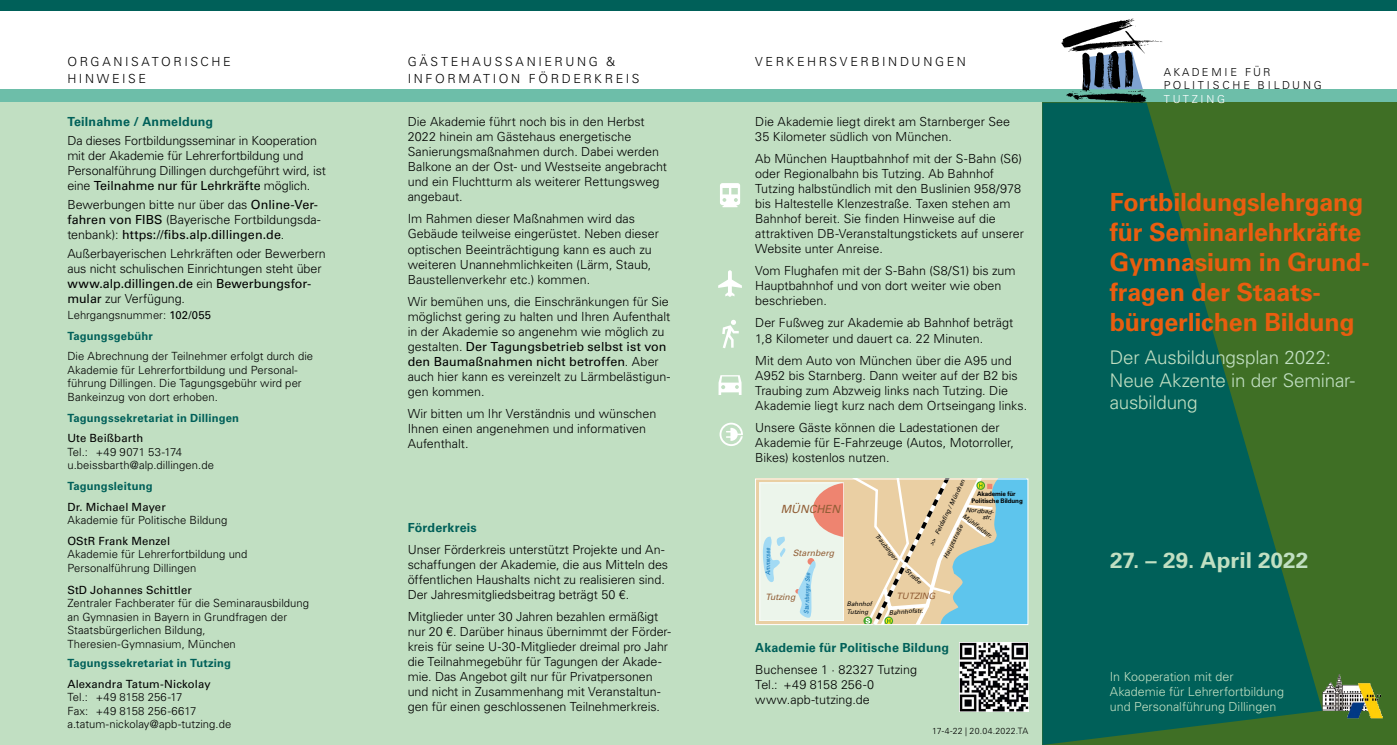
<style>
.page{position:relative;width:1397px;height:745px;background:#fff}
.page>*{position:absolute;margin:0;border:0;box-sizing:border-box;transform-origin:0 0}
.t1{font:700 25px/30px "Univers LT Std";letter-spacing:-.01em;color:#e95d0f}
.t2{font:700 21.88px "Univers LT Std";color:#c1dfc2}
.t3{font:300 18.75px/22.5px "Univers LT Std";letter-spacing:-.01em;color:#c1dfc2}
.t4{font:300 12.5px/15px "Univers LT Std";color:#000}
.t5{font:300 12.5px/15px "Univers LT Std";color:#c1dfc2}
.t6{font:700 12.5px "Univers LT Std";letter-spacing:.01em;color:#006059}
.t7{font:300 12.5px/17.1px "Univers LT Std";letter-spacing:.205em;color:#000}
.t8{font:300 12.5px/17.1px "Univers LT Std";letter-spacing:.21em;color:#000}
.t9{font:300 11.25px/13.5px "Univers LT Std";letter-spacing:.005em;color:#000}
.t10{font:11.25px "Univers LT Std";letter-spacing:.01em;color:#000}
.t11{font:700 11.25px "Univers LT Std";letter-spacing:.015em;color:#006059}
.t12{font:italic 11.25px "Univers LT Std";color:#915e36}
.t13{font:300 11px/13.2px "Univers LT Std";letter-spacing:.245em;color:#000}
.t14{font:300 11px "Univers LT Std";letter-spacing:.25em;color:#fff}
.t15{font:italic 8.75px "Univers LT Std";color:#915e36}
.t16{font:300 8.75px "Univers LT Std";letter-spacing:.025em;color:#000}
.t17{font:italic 6.25px/7.5px "Univers LT Std";color:#000}
.t18{font:700 6.25px/6.9px "Univers LT Std";letter-spacing:-.02em;color:#000;text-align:center}
.t19{font:italic condensed 6.25px "Univers LT Std";color:#0b72b5}
.s1{font-weight:400}
.s2{font-weight:700;color:#006059}
</style>
<div class="page">
<div style="left:0;top:0;width:1396px;height:11px;background:#006059"></div>
<div style="left:0;top:89px;width:1396px;height:14px;background:#6dbea9"></div>
<div style="left:0;top:103px;width:1042px;height:641px;background:#c1dfc2"></div>
<div style="left:1042px;top:103px;width:354px;height:641px;background:#3f6f25"></div>
<svg style="left:1042px;top:103px;width:280px;height:641px;fill:#006059"></svg>
<svg style="left:1061px;top:19px;width:101px;height:84px"></svg>
<svg style="left:759px;top:480px;width:266px;height:142px;background:#cdd5c7"></svg>
<div style="left:755px;top:478px;width:273px;height:146px;border:1px solid #fff"></div>
<img style="left:959px;top:642px;width:69px;height:68px">
<svg style="left:720px;top:183px;width:20px;height:24px"></svg>
<svg style="left:722px;top:319px;width:16px;height:29px"></svg>
<svg style="left:719px;top:422px;width:23px;height:24px"></svg>
<svg style="left:718px;top:375px;width:23px;height:20px"></svg>
<svg style="left:718px;top:270px;width:23px;height:26px"></svg>
<img style="left:1322px;top:674px;width:60px;height:44px">
<p class="t7" style="left:67px;top:53px;width:165px">ORGANISATORISCHE<br>HINWEISE</p>
<p class="t6" style="left:67px;top:114px;width:147px">Teilnahme / Anmeldung</p>
<p class="t4" style="left:67px;top:133px;width:260px">Da dieses Fortbildungsseminar in Kooperation mit der Akademie für Lehrerfortbildung und Personalführung Dillingen durchgeführt wird, ist eine <span class="s1">Teilnahme nur für Lehrkräfte</span> möglich.</p>
<p class="t4" style="left:67px;top:197px;width:255px">Bewerbungen bitte nur über das <span class="s1">Online-Ver&shy;fahren von FIBS</span> (Bayerische Fortbildungsda&shy;tenbank): <span class="s1">https://fibs.alp.dillingen.de</span>.</p>
<p class="t4" style="left:67px;top:246px;width:260px">Außerbayerischen Lehrkräften oder Bewerbern aus nicht schulischen Einrichtungen steht über <span class="s1">www.alp.dillingen.de</span> ein <span class="s1">Bewerbungsfor&shy;mular</span> zur Verfügung.</p>
<p class="t9" style="left:67px;top:305px;width:145px;line-height:20.6px">Lehrgangsnummer: <span class="s1">102/055<br></span><span class="s2">Tagungsgebühr</span></p>
<p class="t9" style="left:67px;top:349px;width:247px">Die Abrechnung der Teilnehmer erfolgt durch die Akademie für Lehrerfortbildung und Personal&shy;führung Dillingen. Die Tagungsgebühr wird per Bankeinzug von dort erhoben.</p>
<p class="t11" style="left:67px;top:411px;width:173px">Tagungssekretariat in Dillingen</p>
<p class="t10" style="left:67px;top:431px;width:77px">Ute Beißbarth</p>
<p class="t9" style="left:67px;top:445px;width:148px">Tel.: +49 9071 53-174 u.beissbarth@alp.dillingen.de</p>
<p class="t11" style="left:67px;top:479px;width:87px">Tagungsleitung</p>
<p class="t10" style="left:67px;top:499px;width:100px">Dr. Michael Mayer</p>
<p class="t9" style="left:67px;top:513px;width:161px">Akademie für Politische Bildung</p>
<p class="t10" style="left:67px;top:533px;width:104px">OStR Frank Menzel</p>
<p class="t9" style="left:67px;top:547px;width:182px">Akademie für Lehrerfortbildung und<br>Personalführung Dillingen</p>
<p class="t10" style="left:67px;top:582px;width:126px">StD Johannes Schittler</p>
<p class="t9" style="left:67px;top:596px;width:243px">Zentraler Fachberater für die Seminarausbildung an Gymnasien in Bayern in Grundfragen der Staatsbürgerlichen Bildung, Theresien-Gymnasium, München</p>
<p class="t11" style="left:67px;top:656px;width:165px">Tagungssekretariat in Tutzing</p>
<p class="t10" style="left:67px;top:676px;width:145px">Alexandra Tatum-Nickolay</p>
<p class="t9" style="left:67px;top:690px;width:165px">Tel.: +49 8158 256-17<br>Fax: +49 8158 256-6617 a.tatum-nickolay@apb-tutzing.de</p>
<p class="t8" style="left:407px;top:53px;width:233px">GÄSTEHAUSSANIERUNG &amp;<br>INFORMATION FÖRDERKREIS</p>
<p class="t4" style="left:407px;top:114px;width:261px">Die Akademie führt noch bis in den Herbst 2022 hinein am Gästehaus energetische Sanierungsmaßnahmen durch. Dabei werden Balkone an der Ost- und Westseite angebracht und ein Fluchtturm als weiterer Rettungsweg angebaut.</p>
<p class="t4" style="left:407px;top:211px;width:253px">Im Rahmen dieser Maßnahmen wird das Gebäude teilweise eingerüstet. Neben dieser optischen Beeinträchtigung kann es auch zu weiteren Unannehmlichkeiten (Lärm, Staub, Baustellenverkehr etc.) kommen.</p>
<p class="t4" style="left:407px;top:293px;width:264px">Wir bemühen uns, die Einschränkungen für Sie möglichst gering zu halten und Ihren Aufenthalt in der Akademie so angenehm wie möglich zu gestalten. <span class="s1">Der Tagungsbetrieb selbst ist von den Baumaßnahmen nicht betroffen</span>. Aber auch hier kann es vereinzelt zu Lärmbelästigun&shy;gen kommen.</p>
<p class="t4" style="left:407px;top:405px;width:250px">Wir bitten um Ihr Verständnis und wünschen<br>Ihnen einen angenehmen und informativen<br>Aufenthalt.</p>
<p class="t6" style="left:407px;top:519px;width:71px">Förderkreis</p>
<p class="t4" style="left:407px;top:541px;width:262px">Unser Förderkreis unterstützt Projekte und An&shy;schaffungen der Akademie, die aus Mitteln des öffentlichen Haushalts nicht zu realisieren sind.<br>Der Jahresmitgliedsbeitrag beträgt 50 €.</p>
<p class="t4" style="left:407px;top:609px;width:265px">Mitglieder unter 30 Jahren bezahlen ermäßigt nur 20 €. Darüber hinaus übernimmt der Förder&shy;kreis für seine U-30-Mitglieder dreimal pro Jahr die Teilnahmegebühr für Tagungen der Akade&shy;mie. Das Angebot gilt nur für Privatpersonen und nicht in Zusammenhang mit Veranstaltun&shy;gen für einen geschlossenen Teilnehmerkreis.</p>
<p class="t7" style="left:755px;top:53px;width:212px">VERKEHRSVERBINDUNGEN</p>
<p class="t4" style="left:755px;top:114px;width:256px">Die Akademie liegt direkt am Starnberger See<br>35 Kilometer südlich von München.</p>
<p class="t4" style="left:755px;top:151px;width:270px">Ab München Hauptbahnhof mit der S-Bahn (S6) oder Regionalbahn bis Tutzing. Ab Bahnhof Tutzing halbstündlich mit den Buslinien 958/978 bis Haltestelle Klenzestraße. Taxen stehen am Bahnhof bereit. Sie finden Hinweise auf die attraktiven DB-Veranstaltungstickets auf unserer Website unter Anreise.</p>
<p class="t4" style="left:755px;top:263px;width:262px">Vom Flughafen mit der S-Bahn (S8/S1) bis zum<br>Hauptbahnhof und von dort weiter wie oben beschrieben.</p>
<p class="t4" style="left:755px;top:315px;width:259px">Der Fußweg zur Akademie ab Bahnhof beträgt<br>1,8 Kilometer und dauert ca. 22 Minuten.</p>
<p class="t4" style="left:755px;top:352px;width:273px">Mit dem Auto von München über die A95 und A952 bis Starnberg. Dann weiter auf der B2 bis Traubing zum Abzweig links nach Tutzing. Die Akademie liegt kurz nach dem Ortseingang links.</p>
<p class="t4" style="left:755px;top:419px;width:260px">Unsere Gäste können die Ladestationen der<br>Akademie für E-Fahrzeuge (Autos, Motorroller,<br>Bikes) kostenlos nutzen.</p>
<p class="t17" style="left:927px;top:543px;width:74px;rotate:-64deg">&gt;&gt; Feldafi ng / München</p>
<p class="t18" style="left:971px;top:490px;width:53px">Akademie für<br>Politische Bildung</p>
<p class="t12" style="left:780px;top:502px;width:61px">MÜNCHEN</p>
<p class="t15" style="left:792px;top:547px;width:43px">Starnberg</p>
<p class="t19" style="left:802px;top:613px;width:43px;rotate:-88deg">Starnberger See</p>
<p class="t17" style="left:983px;top:508px;width:13px;line-height:5.5px;text-indent:-17px;rotate:6deg">Nordbad&shy;str.</p>
<p class="t17" style="left:941px;top:555px;width:38px;rotate:-64deg">H auptstraße</p>
<p class="t17" style="left:965px;top:512px;width:37px;rotate:37deg">Mühlfeldstr.</p>
<p class="t17" style="left:879px;top:531px;width:34px;rotate:52deg">Traubinger</p>
<p class="t19" style="left:763px;top:574px;width:29px;rotate:-90deg">Ammersee</p>
<p class="t17" style="left:908px;top:566px;width:21px;rotate:42deg">S traße</p>
<p class="t15" style="left:896px;top:590px;width:40px">TUTZING</p>
<p class="t15" style="left:765px;top:591px;width:31px">Tutzing</p>
<p class="t17" style="left:846px;top:599px;width:27px">Bahnhof<br>Tutzing</p>
<p class="t17" style="left:888px;top:608px;width:36px;rotate:-4deg">Bahnhofstr.</p>
<p class="t6" style="left:755px;top:639px;width:195px">Akademie für Politische Bildung</p>
<p class="t4" style="left:755px;top:661px;width:163px">Buchensee 1 · 82327 Tutzing<br>Tel.: +49 8158 256-0 www.apb-tutzing.de</p>
<p class="t16" style="left:932px;top:725px;width:97px">17-4-22 | 20.04.2022.TA</p>
<p class="t13" style="left:1163px;top:65px;width:159px">AKADEMIE FÜR<br>POLITISCHE BILDUNG</p>
<p class="t14" style="left:1163px;top:92px;width:63px">TUTZING</p>
<h1 class="t1" style="left:1109px;top:187px;width:261px">Fortbildungslehrgang für Seminarlehrkräfte<br>Gymnasium in Grund&shy;fragen der Staats&shy;bürgerlichen Bildung</h1>
<h3 class="t3" style="left:1109px;top:346px;width:247px">Der Ausbildungsplan 2022:<br>Neue Akzente in der Seminar&shy;ausbildung</h3>
<h2 class="t2" style="left:1109px;top:546px;width:200px">27. – 29. April 2022</h2>
<p class="t5" style="left:1109px;top:669px;width:176px">In Kooperation mit der<br>Akademie für Lehrerfortbildung und Personalführung Dillingen</p>
</div>
